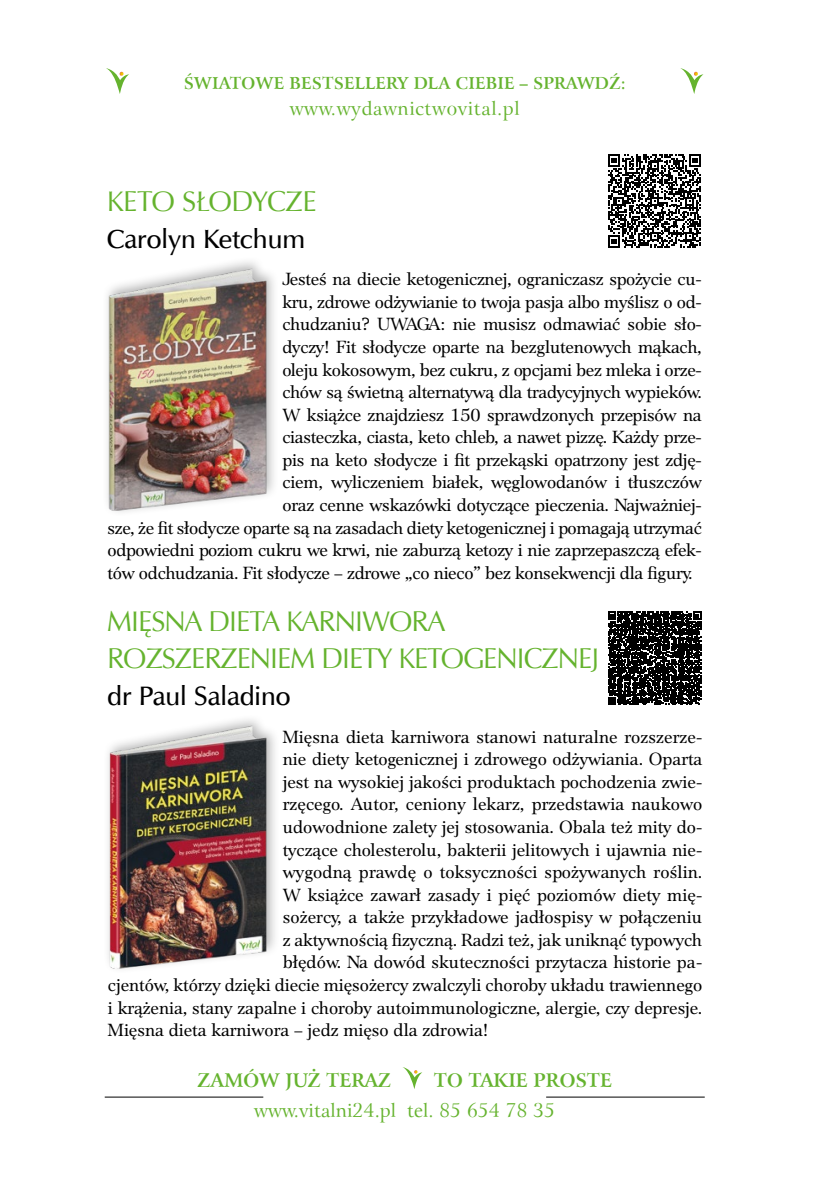
<style>
.page{position:relative;width:819px;height:1191px;background:#fff}
.page>*{position:absolute;margin:0;border:0;box-sizing:border-box;transform-origin:0 0}
.t1{font:28.7px/36.9px "Zapf Humnst EU";letter-spacing:-.03em;color:#65b32e}
.t2{font:28.7px "Zapf Humnst EU";letter-spacing:-.01em;color:#65b32e}
.t3{font:26.6px "Zapf Humnst Dm EU";color:#000}
.t4{font:19.25px "Arrus EU";letter-spacing:.015em;color:#65b32e}
.t5{font:700 18.72px "Arrus EU";color:#65b32e}
.t6{font:18.55px "Platea TTEFN";letter-spacing:-.005em;color:#000}
.t7{font:700 16.45px "Arrus EU";letter-spacing:.01em;color:#65b32e}
</style>
<div class="page">
<div style="left:102px;top:255px;width:177px;height:262px;background:#000;opacity:.3"></div>
<img style="left:107px;top:268px;width:160px;height:243px">
<svg style="left:608px;top:154px;width:93px;height:94px"></svg>
<div style="left:103px;top:713px;width:177px;height:261px;background:#000;opacity:.3"></div>
<img style="left:108px;top:725px;width:160px;height:243px">
<svg style="left:608px;top:612px;width:93px;height:93px"></svg>
<svg style="left:403px;top:1067px;width:19px;height:22px"></svg>
<hr style="left:105px;top:1096px;width:158px;height:1px;background:#000">
<hr style="left:546px;top:1096px;width:158px;height:1px;background:#000">
<svg style="left:106px;top:68px;width:23px;height:26px"></svg>
<svg style="left:680px;top:68px;width:23px;height:26px"></svg>
<p class="t7" style="left:184px;top:73px;width:443px">ŚWIATOWE BESTSELLERY DLA CIEBIE – SPRAWDŹ:</p>
<p class="t4" style="left:290px;top:96px;width:231px">www.wydawnictwovital.pl</p>
<h1 class="t2" style="left:107px;top:183px;width:211px">KETO SŁODYCZE</h1>
<h2 class="t3" style="left:107px;top:222px;width:200px">Carolyn Ketchum</h2>
<p class="t6" style="left:282px;top:269px;width:421px">Jesteś na diecie ketogenicznej, ograniczasz spożycie cu-</p>
<p class="t6" style="left:282px;top:291px;width:421px">kru, zdrowe odżywianie to twoja pasja albo myślisz o od-</p>
<p class="t6" style="left:282px;top:314px;width:421px">chudzaniu? UWAGA: nie musisz odmawiać sobie sło-</p>
<p class="t6" style="left:282px;top:336px;width:421px">dyczy! Fit słodycze oparte na bezglutenowych mąkach,</p>
<p class="t6" style="left:282px;top:359px;width:421px">oleju kokosowym, bez cukru, z opcjami bez mleka i orze-</p>
<p class="t6" style="left:282px;top:382px;width:421px">chów są świetną alternatywą dla tradycyjnych wypieków.</p>
<p class="t6" style="left:282px;top:404px;width:421px">W książce znajdziesz 150 sprawdzonych przepisów na</p>
<p class="t6" style="left:282px;top:427px;width:421px">ciasteczka, ciasta, keto chleb, a nawet pizzę. Każdy prze-</p>
<p class="t6" style="left:282px;top:449px;width:421px">pis na keto słodycze i fit przekąski opatrzony jest zdję-</p>
<p class="t6" style="left:282px;top:472px;width:421px">ciem, wyliczeniem białek, węglowodanów i tłuszczów</p>
<p class="t6" style="left:282px;top:494px;width:421px">oraz cenne wskazówki dotyczące pieczenia. Najważniej-</p>
<p class="t6" style="left:107px;top:517px;width:596px">sze, że fit słodycze oparte są na zasadach diety ketogenicznej i pomagają utrzymać</p>
<p class="t6" style="left:107px;top:540px;width:596px">odpowiedni poziom cukru we krwi, nie zaburzą ketozy i nie zaprzepaszczą efek-</p>
<p class="t6" style="left:107px;top:562px;width:586px">tów odchudzania. Fit słodycze – zdrowe „co nieco” bez konsekwencji dla figury.</p>
<h1 class="t1" style="left:107px;top:603px;width:493px">MIĘSNA DIETA KARNIWORA<br>ROZSZERZENIEM DIETY KETOGENICZNEJ</h1>
<h2 class="t3" style="left:107px;top:679px;width:185px">dr Paul Saladino</h2>
<p class="t6" style="left:283px;top:726px;width:421px">Mięsna dieta karniwora stanowi naturalne rozszerze-</p>
<p class="t6" style="left:283px;top:749px;width:421px">nie diety ketogenicznej i zdrowego odżywiania. Oparta</p>
<p class="t6" style="left:283px;top:771px;width:421px">jest na wysokiej jakości produktach pochodzenia zwie-</p>
<p class="t6" style="left:283px;top:794px;width:421px">rzęcego. Autor, ceniony lekarz, przedstawia naukowo</p>
<p class="t6" style="left:283px;top:816px;width:421px">udowodnione zalety jej stosowania. Obala też mity do-</p>
<p class="t6" style="left:283px;top:839px;width:421px">tyczące cholesterolu, bakterii jelitowych i ujawnia nie-</p>
<p class="t6" style="left:283px;top:861px;width:421px">wygodną prawdę o toksyczności spożywanych roślin.</p>
<p class="t6" style="left:283px;top:884px;width:421px">W książce zawarł zasady i pięć poziomów diety mię-</p>
<p class="t6" style="left:283px;top:907px;width:421px">sożercy, a także przykładowe jadłospisy w połączeniu</p>
<p class="t6" style="left:283px;top:929px;width:421px">z aktywnością fizyczną. Radzi też, jak uniknąć typowych</p>
<p class="t6" style="left:283px;top:952px;width:421px">błędów. Na dowód skuteczności przytacza historie pa-</p>
<p class="t6" style="left:108px;top:974px;width:595px">cjentów, którzy dzięki diecie mięsożercy zwalczyli choroby układu trawiennego</p>
<p class="t6" style="left:108px;top:997px;width:595px">i krążenia, stany zapalne i choroby autoimmunologiczne, alergie, czy depresje.</p>
<p class="t6" style="left:108px;top:1019px;width:382px">Mięsna dieta karniwora – jedz mięso dla zdrowia!</p>
<p class="t5" style="left:197px;top:1068px;width:195px">ZAMÓW JUŻ TERAZ</p>
<p class="t5" style="left:434px;top:1068px;width:180px">TO TAKIE PROSTE</p>
<p class="t4" style="left:254px;top:1097px;width:302px">www.vitalni24.pl tel. 85 654 78 35</p>
</div>
